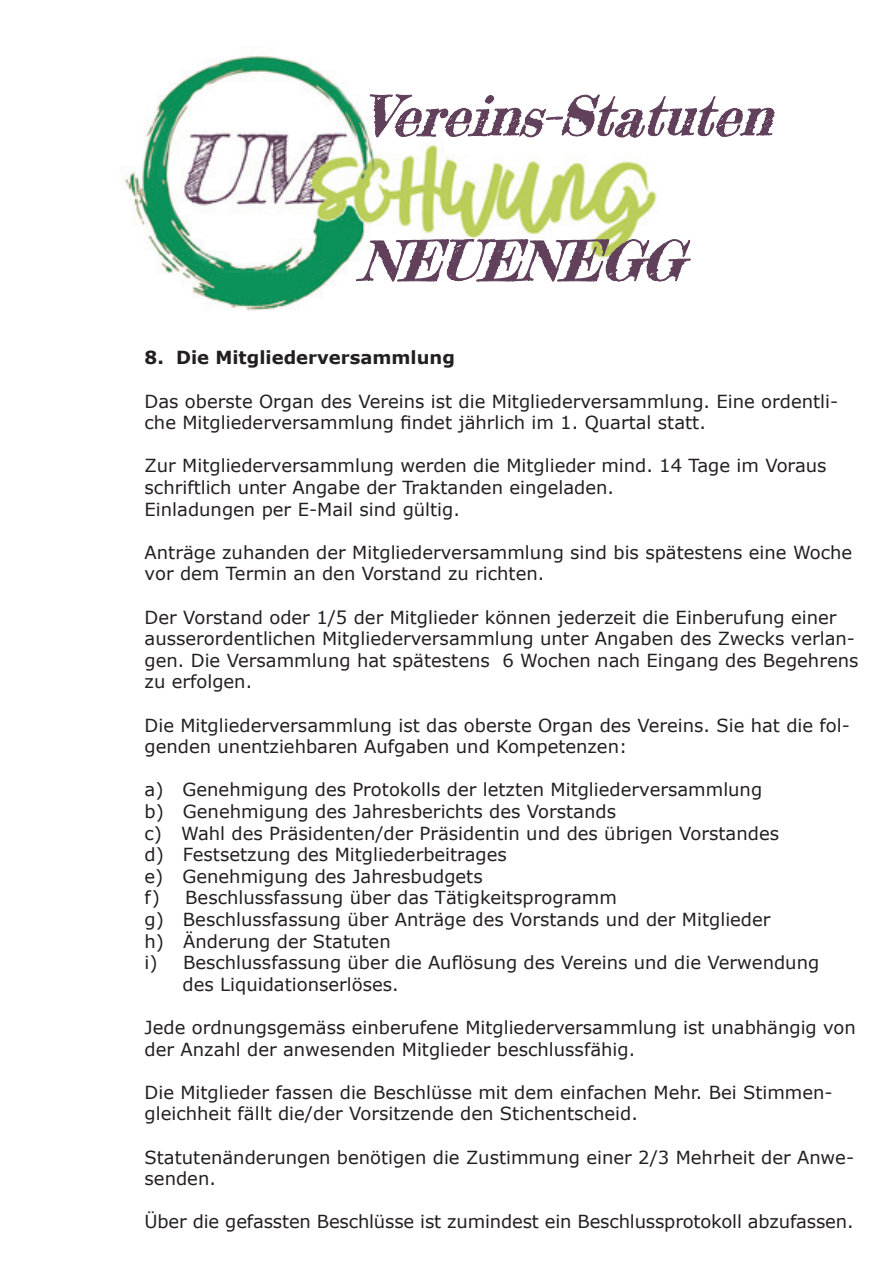
<style>
.page{position:relative;width:893px;height:1263px;background:#fff}
.page>*{position:absolute;margin:0;border:0;box-sizing:border-box;transform-origin:0 0}
.t1{font:italic 54px "Frederickathe Great";color:#60405b}
.t2{font:18px/21.6px "Verdana";color:#231f20}
.t3{font:700 18px "Verdana";color:#231f20}
</style>
<div class="page">
<img style="left:122px;top:56px;width:535px;height:255px">
<svg style="left:356px;top:239px;width:335px;height:43px"></svg>
<svg style="left:369px;top:94px;width:406px;height:44px"></svg>
<h1 class="t1" style="left:363px;top:83px;width:431px">Vereins-Statuten</h1>
<h1 class="t1" style="left:359px;top:227px;width:347px">NEUENEGG</h1>
<p class="t3" style="left:145px;top:345px;width:312px">8. Die Mitgliederversammlung</p>
<p class="t2" style="left:145px;top:390px;width:695px">Das oberste Organ des Vereins ist die Mitgliederversammlung. Eine ordentli&shy;che Mitgliederversammlung findet jährlich im 1. Quartal statt.</p>
<p class="t2" style="left:145px;top:455px;width:683px">Zur Mitgliederversammlung werden die Mitglieder mind. 14 Tage im Voraus schriftlich unter Angabe der Traktanden eingeladen.<br>Einladungen per E-Mail sind gültig.</p>
<p class="t2" style="left:145px;top:541px;width:709px">Anträge zuhanden der Mitgliederversammlung sind bis spätestens eine Woche vor dem Termin an den Vorstand zu richten.</p>
<p class="t2" style="left:145px;top:606px;width:715px">Der Vorstand oder 1/5 der Mitglieder können jederzeit die Einberufung einer ausserordentlichen Mitgliederversammlung unter Angaben des Zwecks verlan&shy;gen. Die Versammlung hat spätestens 6 Wochen nach Eingang des Begehrens zu erfolgen.</p>
<p class="t2" style="left:145px;top:714px;width:707px">Die Mitgliederversammlung ist das oberste Organ des Vereins. Sie hat die fol&shy;genden unentziehbaren Aufgaben und Kompetenzen:</p>
<p class="t2" style="left:145px;top:779px;width:619px">a) Genehmigung des Protokolls der letzten Mitgliederversammlung</p>
<p class="t2" style="left:145px;top:800px;width:473px">b) Genehmigung des Jahresberichts des Vorstands</p>
<p class="t2" style="left:145px;top:822px;width:636px">c) Wahl des Präsidenten/der Präsidentin und des übrigen Vorstandes</p>
<p class="t2" style="left:145px;top:844px;width:364px">d) Festsetzung des Mitgliederbeitrages</p>
<p class="t2" style="left:145px;top:865px;width:340px">e) Genehmigung des Jahresbudgets</p>
<p class="t2" style="left:145px;top:887px;width:474px">f) Beschlussfassung über das Tätigkeitsprogramm</p>
<p class="t2" style="left:145px;top:908px;width:627px">g) Beschlussfassung über Anträge des Vorstands und der Mitglieder</p>
<p class="t2" style="left:145px;top:930px;width:248px">h) Änderung der Statuten</p>
<p class="t2" style="left:145px;top:952px;width:676px">i) Beschlussfassung über die Auflösung des Vereins und die Verwendung</p>
<p class="t2" style="left:183px;top:973px;width:218px">des Liquidationserlöses.</p>
<p class="t2" style="left:145px;top:1016px;width:713px">Jede ordnungsgemäss einberufene Mitgliederversammlung ist unabhängig von der Anzahl der anwesenden Mitglieder beschlussfähig.</p>
<p class="t2" style="left:145px;top:1081px;width:690px">Die Mitglieder fassen die Beschlüsse mit dem einfachen Mehr. Bei Stimmen&shy;gleichheit fällt die/der Vorsitzende den Stichentscheid.</p>
<p class="t2" style="left:145px;top:1146px;width:711px">Statutenänderungen benötigen die Zustimmung einer 2/3 Mehrheit der Anwe&shy;senden.</p>
<p class="t2" style="left:145px;top:1211px;width:710px">Über die gefassten Beschlüsse ist zumindest ein Beschlussprotokoll abzufassen.</p>
</div>
